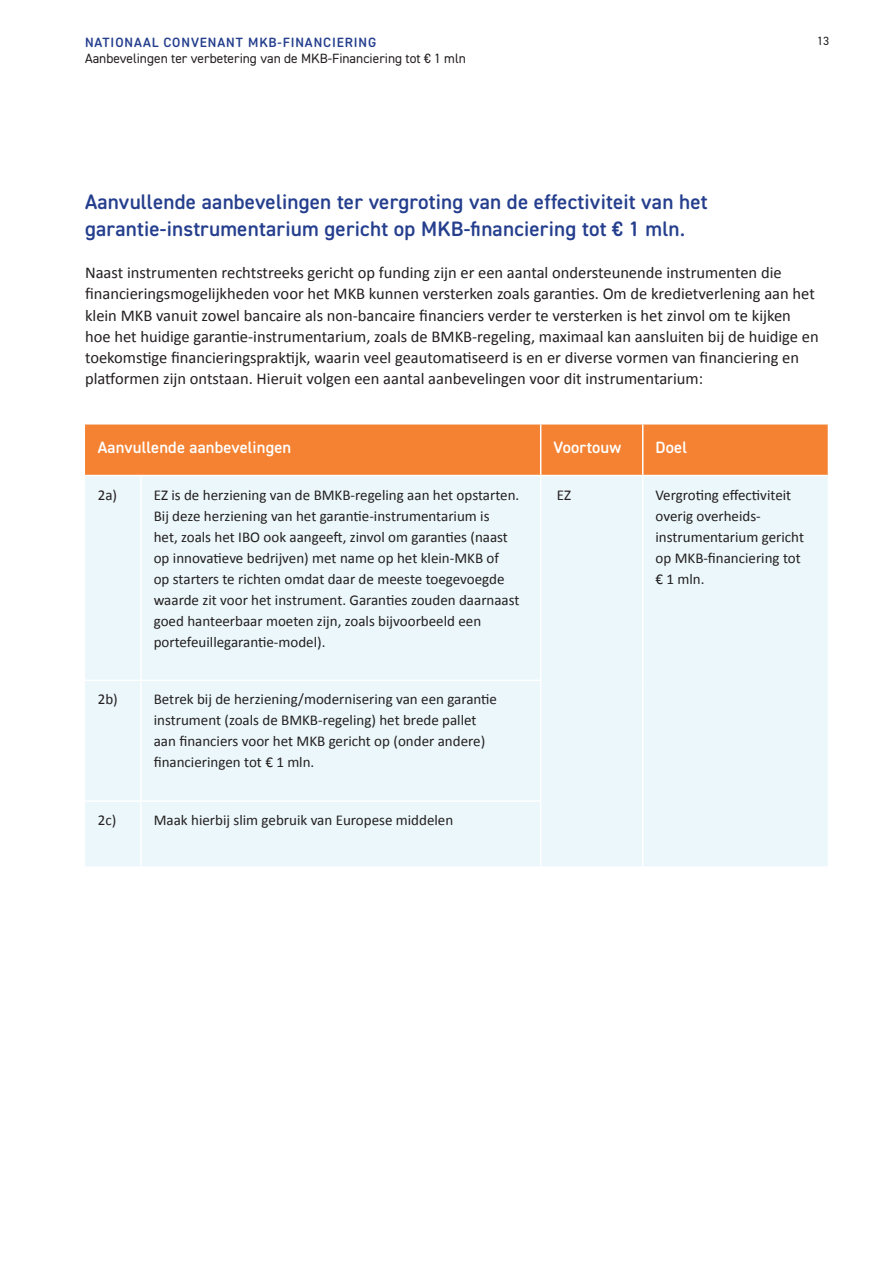
<style>
.page{position:relative;width:893px;height:1263px;background:#fff}
.page>*{position:absolute;margin:0;border:0;box-sizing:border-box;transform-origin:0 0}
.t1{font:21px/27px "DIN2014 Rounded VF";letter-spacing:.01em;color:#253f8e}
.t2{font:16.5px/21px "Calibri";color:#231f20}
.t3{font:16.5px "DIN2014 Rounded VF";letter-spacing:.01em;color:#fff}
.t4{font:15px/21px "Calibri";color:#231f20}
.t5{font:13.5px "DIN2014 Rounded VF";color:#231f20}
.t6{font:13.5px "DIN2014 Rounded VF";letter-spacing:.06em;color:#253f8e}
.t7{font:12px "DIN2014 Rounded VF";color:#231f20}
</style>
<div class="page">
<div style="left:85px;top:424px;width:743px;height:51px;background:#f48232"></div>
<div style="left:85px;top:476px;width:743px;height:390px;background:#ebf7fa"></div>
<hr style="left:540px;top:424px;width:1px;height:51px;background:#fff">
<hr style="left:642px;top:424px;width:1px;height:51px;background:#fff">
<hr style="left:140px;top:476px;width:2px;height:203px;background:#fff">
<hr style="left:540px;top:476px;width:1px;height:203px;background:#fff">
<hr style="left:642px;top:476px;width:1px;height:204px;background:#fff">
<hr style="left:85px;top:679px;width:56px;height:2px;background:#fff">
<hr style="left:141px;top:679px;width:400px;height:2px;background:#fff">
<hr style="left:140px;top:681px;width:2px;height:119px;background:#fff">
<hr style="left:540px;top:681px;width:1px;height:119px;background:#fff">
<hr style="left:642px;top:680px;width:1px;height:121px;background:#fff">
<hr style="left:85px;top:800px;width:56px;height:2px;background:#fff">
<hr style="left:141px;top:800px;width:400px;height:2px;background:#fff">
<hr style="left:140px;top:802px;width:2px;height:64px;background:#fff">
<hr style="left:540px;top:802px;width:1px;height:64px;background:#fff">
<hr style="left:642px;top:801px;width:1px;height:65px;background:#fff">
<p class="t6" style="left:85px;top:34px;width:293px">NATIONAAL CONVENANT MKB-FINANCIERING</p>
<p class="t5" style="left:85px;top:50px;width:382px">Aanbevelingen ter verbetering van de MKB-Financiering tot € 1 mln</p>
<p class="t7" style="left:817px;top:34px;width:13px">13</p>
<h1 class="t1" style="left:85px;top:188px;width:624px">Aanvullende aanbevelingen ter vergroting van de effectiviteit van het garantie-instrumentarium gericht op MKB-financiering tot € 1 mln.</h1>
<p class="t2" style="left:85px;top:263px;width:735px">Naast instrumenten rechtstreeks gericht op funding zijn er een aantal ondersteunende instrumenten die financieringsmogelijkheden voor het MKB kunnen versterken zoals garanties. Om de kredietverlening aan het klein MKB vanuit zowel bancaire als non-bancaire financiers verder te versterken is het zinvol om te kijken hoe het huidige garantie-instrumentarium, zoals de BMKB-regeling, maximaal kan aansluiten bij de huidige en toekomstige financieringspraktijk, waarin veel geautomatiseerd is en er diverse vormen van financiering en platformen zijn ontstaan. Hieruit volgen een aantal aanbevelingen voor dit instrumentarium:</p>
<p class="t3" style="left:98px;top:437px;width:195px">Aanvullende aanbevelingen</p>
<p class="t3" style="left:553px;top:437px;width:69px">Voortouw</p>
<p class="t3" style="left:655px;top:437px;width:33px">Doel</p>
<p class="t4" style="left:98px;top:484px;width:21px">2a)</p>
<p class="t4" style="left:154px;top:484px;width:367px">EZ is de herziening van de BMKB-regeling aan het opstarten.<br>Bij deze herziening van het garantie-instrumentarium is<br>het, zoals het IBO ook aangeeft, zinvol om garanties (naast op innovatieve bedrijven) met name op het klein-MKB of<br>op starters te richten omdat daar de meeste toegevoegde waarde zit voor het instrument. Garanties zouden daarnaast goed hanteerbaar moeten zijn, zoals bijvoorbeeld een portefeuillegarantie-model).</p>
<p class="t4" style="left:557px;top:484px;width:16px">EZ</p>
<p class="t4" style="left:655px;top:484px;width:150px">Vergroting effectiviteit overig overheids&shy;instrumentarium gericht op MKB-financiering tot € 1 mln.</p>
<p class="t4" style="left:154px;top:689px;width:345px;text-indent:-56px">2b) Betrek bij de herziening/modernisering van een garantie instrument (zoals de BMKB-regeling) het brede pallet aan financiers voor het MKB gericht op (onder andere) financieringen tot € 1 mln.</p>
<p class="t4" style="left:98px;top:810px;width:20px">2c)</p>
<p class="t4" style="left:154px;top:810px;width:301px">Maak hierbij slim gebruik van Europese middelen</p>
</div>
